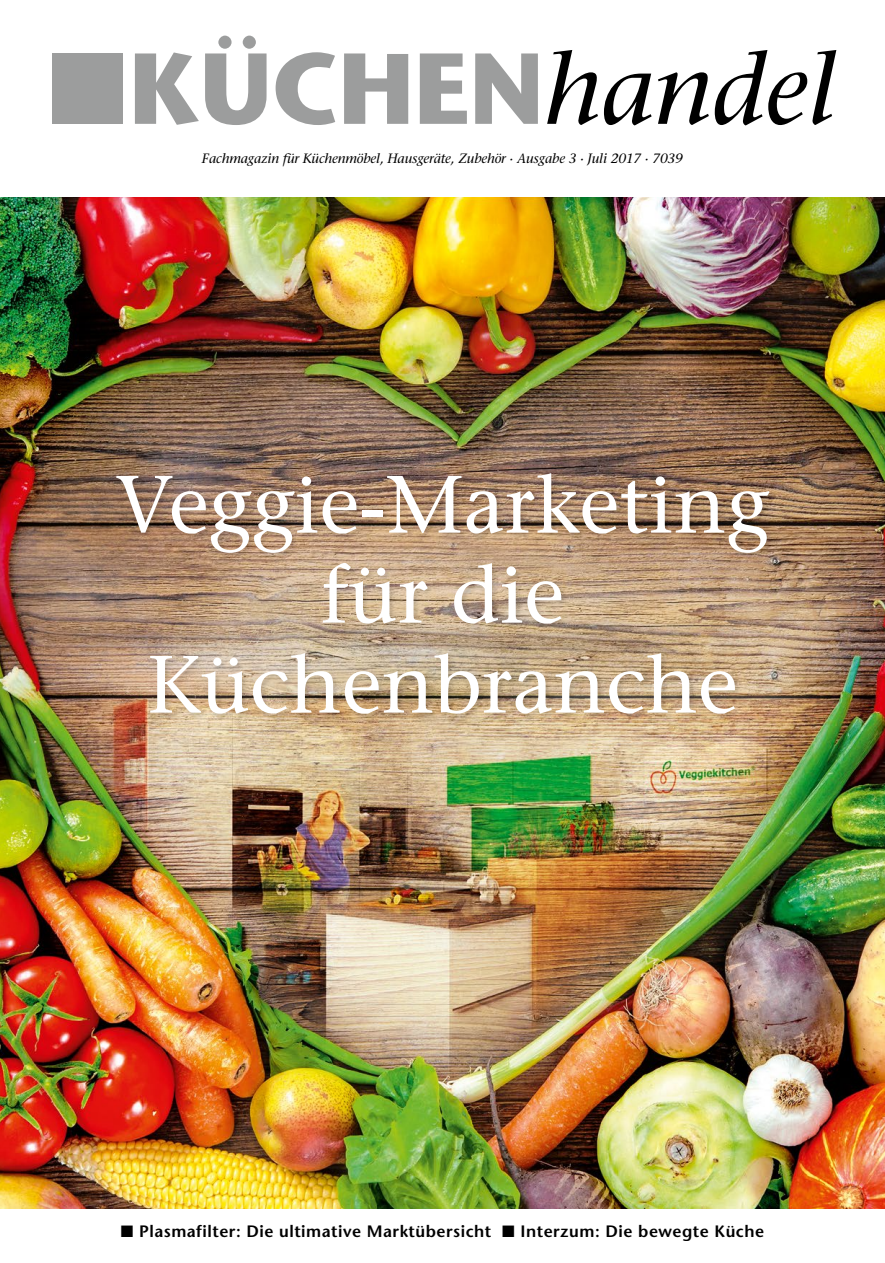
<style>
.page{position:relative;width:885px;height:1263px;background:#fff}
.page>*{position:absolute;margin:0;border:0;box-sizing:border-box;transform-origin:0 0}
.t1{font:700 100.5px "Stone Sans Std";letter-spacing:-.005em;color:#9c9d9d}
.t2{font:500 81px/90px "Stone Serif Std";letter-spacing:-.005em;color:#fff;text-align:center}
.t3{font:600 16.5px "Stone Sans Std";letter-spacing:.03em;color:#000}
.t4{font:italic 500 13.5px "Stone Serif Std";letter-spacing:-.01em;color:#000}
.s1{font-family:"Stone Serif Std";font-weight:500;font-style:italic;color:#000}
</style>
<div class="page">
<img style="left:0;top:198px;width:884px;height:1011px">
<div style="left:52px;top:54px;width:70px;height:70px;background:#9c9d9d"></div>
<div style="left:115px;top:472px;width:661px;height:249px;background:#000;opacity:.15"></div>
<h1 class="t1" style="left:129px;top:29px;width:709px">KÜCHEN<span class="s1">handel</span></h1>
<p class="t4" style="left:202px;top:151px;width:482px">Fachmagazin für Küchenmöbel, Hausgeräte, Zubehör · Ausgabe 3 · Juli 2017 · 7039</p>
<h2 class="t2" style="left:115px;top:460px;width:656px">Veggie-Marketing für die<br>Küchenbranche</h2>
<p class="t3" style="left:121px;top:1221px;width:644px">■ Plasmafilter: Die ultimative Marktübersicht ■ Interzum: Die bewegte Küche</p>
</div>
